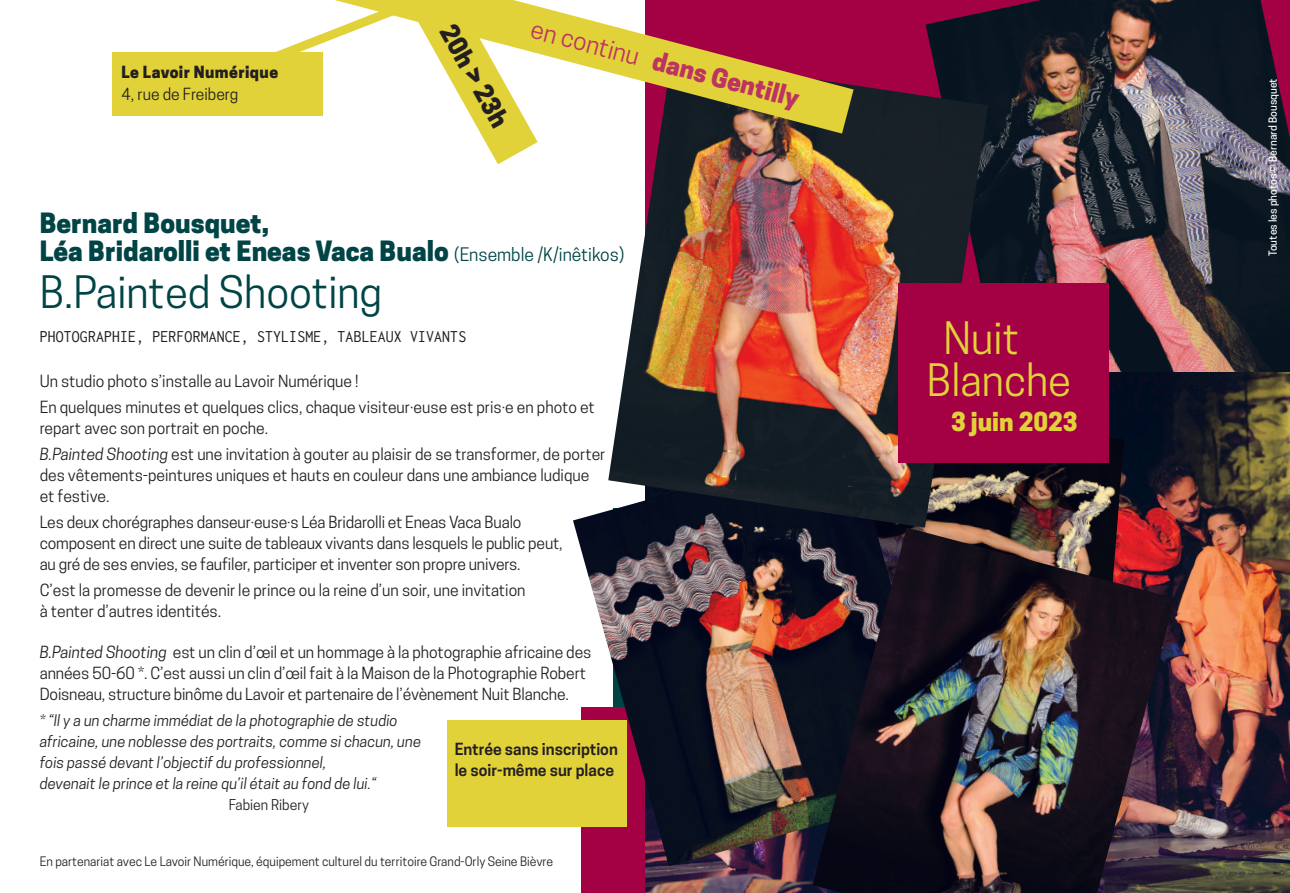
<style>
.page{position:relative;width:1290px;height:893px;background:#fff}
.page>*{position:absolute;margin:0;border:0;box-sizing:border-box;transform-origin:0 0}
.t1{font:42px "Cooper Hewitt";color:#004446}
.t2{font:42px/42px "Cooper Hewitt";color:#e2d239}
.t3{font:800 26.25px/28px "Cooper Hewitt";color:#004446}
.t4{font:800 24.5px "Cooper Hewitt";color:#bd3362}
.t5{font:800 24.5px "Cooper Hewitt";color:#e2d239}
.t6{font:800 24.5px "Cooper Hewitt";color:#231f20}
.t7{font:semi-condensed 17.5px "Inconsolata";letter-spacing:.01em;color:#231f20}
.t8{font:15.75px/21px "Cooper Hewitt";letter-spacing:-.005em;color:#231f20}
.t9{font:600 15.75px/21px "Cooper Hewitt";color:#231f20}
.t10{font:800 15.75px "Cooper Hewitt";letter-spacing:.025em;color:#231f20}
.t11{font:italic 14.88px/21px "Cooper Hewitt";color:#231f20}
.t12{font:14px "Cooper Hewitt";color:#231f20}
.t13{font:12.25px "Cooper Hewitt";color:#231f20}
.t14{font:500 10.5px "Cooper Hewitt";color:#fff}
.s1{font-weight:400}
.s2{font-weight:400;font-size:17.5px}
.s3{font-style:italic}
</style>
<div class="page">
<div style="left:112px;top:52px;width:210px;height:63px;background:#e2d239"></div>
<img style="left:925px;top:0;width:365px;height:372px">
<div style="left:582px;top:707px;width:125px;height:186px;background:#a30143"></div>
<img style="left:645px;top:372px;width:645px;height:521px">
<img style="left:988px;top:420px;width:136px;height:108px">
<img style="left:573px;top:510px;width:239px;height:356px">
<img style="left:812px;top:528px;width:363px;height:365px">
<img style="left:608px;top:58px;width:380px;height:470px">
<svg style="left:538px;top:0;width:315px;height:134px"></svg>
<svg style="left:266px;top:0;width:272px;height:164px"></svg>
<div style="left:898px;top:283px;width:211px;height:180px;background:#a30143"></div>
<div style="left:447px;top:720px;width:179px;height:107px;background:#e2d239"></div>
<p class="t10" style="left:121px;top:63px;width:158px">Le Lavoir Numérique</p>
<p class="t8" style="left:121px;top:84px;width:118px">4, rue de Freiberg</p>
<h3 class="t6" style="left:460px;top:20px;width:114px;rotate:61deg">20h &gt; 23h</h3>
<h3 class="t4" style="left:536px;top:13px;width:278px;rotate:15deg"><span class="s1">en continu</span> dans Gentilly</h3>
<h2 class="t3" style="left:40px;top:209px;width:586px">Bernard Bousquet,<br>Léa Bridarolli et Eneas Vaca Bualo <span class="s2">(Ensemble /K/inêtikos)</span></h2>
<h1 class="t1" style="left:40px;top:268px;width:344px">B.Painted Shooting</h1>
<p class="t7" style="left:40px;top:325px;width:428px">PHOTOGRAPHIE, PERFORMANCE, STYLISME, TABLEAUX VIVANTS</p>
<p class="t8" style="left:40px;top:368px;width:557px;line-height:25.9px">Un studio photo s’installe au Lavoir Numérique !<br>En quelques minutes et quelques clics, chaque visiteur·euse est pris·e en photo et</p>
<p class="t8" style="left:40px;top:415px;width:567px;line-height:25.9px">repart avec son portrait en poche.<br><span class="s3">B.Painted Shooting</span> est une invitation à gouter au plaisir de se transformer, de porter</p>
<p class="t8" style="left:40px;top:465px;width:551px">des vêtements-peintures uniques et hauts en couleur dans une ambiance ludique et festive.</p>
<p class="t8" style="left:40px;top:511px;width:524px">Les deux chorégraphes danseur·euse·s Léa Bridarolli et Eneas Vaca Bualo composent en direct une suite de tableaux vivants dans lesquels le public peut, au gré de ses envies, se faufiler, participer et inventer son propre univers.</p>
<p class="t8" style="left:40px;top:579px;width:487px">C’est la promesse de devenir le prince ou la reine d’un soir, une invitation à tenter d’autres identités.</p>
<p class="t8" style="left:40px;top:641px;width:553px"><span class="s3">B.Painted Shooting</span> est un clin d’œil et un hommage à la photographie africaine des années 50-60 *. C’est aussi un clin d’œil fait à la Maison de la Photographie Robert<br>Doisneau, structure binôme du Lavoir et partenaire de l’évènement Nuit Blanche.</p>
<p class="t11" style="left:40px;top:710px;width:383px">* “Il y a un charme immédiat de la photographie de studio africaine, une noblesse des portraits, comme si chacun, une fois passé devant l’objectif du professionnel,<br>devenait le prince et la reine qu’il était au fond de lui.“</p>
<p class="t12" style="left:229px;top:797px;width:82px">Fabien Ribery</p>
<p class="t9" style="left:455px;top:738px;width:165px">Entrée sans inscription le soir-même sur place</p>
<p class="t13" style="left:40px;top:854px;width:515px">En partenariat avec Le Lavoir Numérique, équipement culturel du territoire Grand-Orly Seine Bièvre</p>
<h1 class="t2" style="left:927px;top:317px;width:146px;text-indent:17px">Nuit<br>Blanche</h1>
<h3 class="t5" style="left:951px;top:407px;width:128px">3 juin 2023</h3>
<p class="t14" style="left:1266px;top:256px;width:179px;rotate:-90deg">Toutes les photos© Bernard Bousquet</p>
</div>
